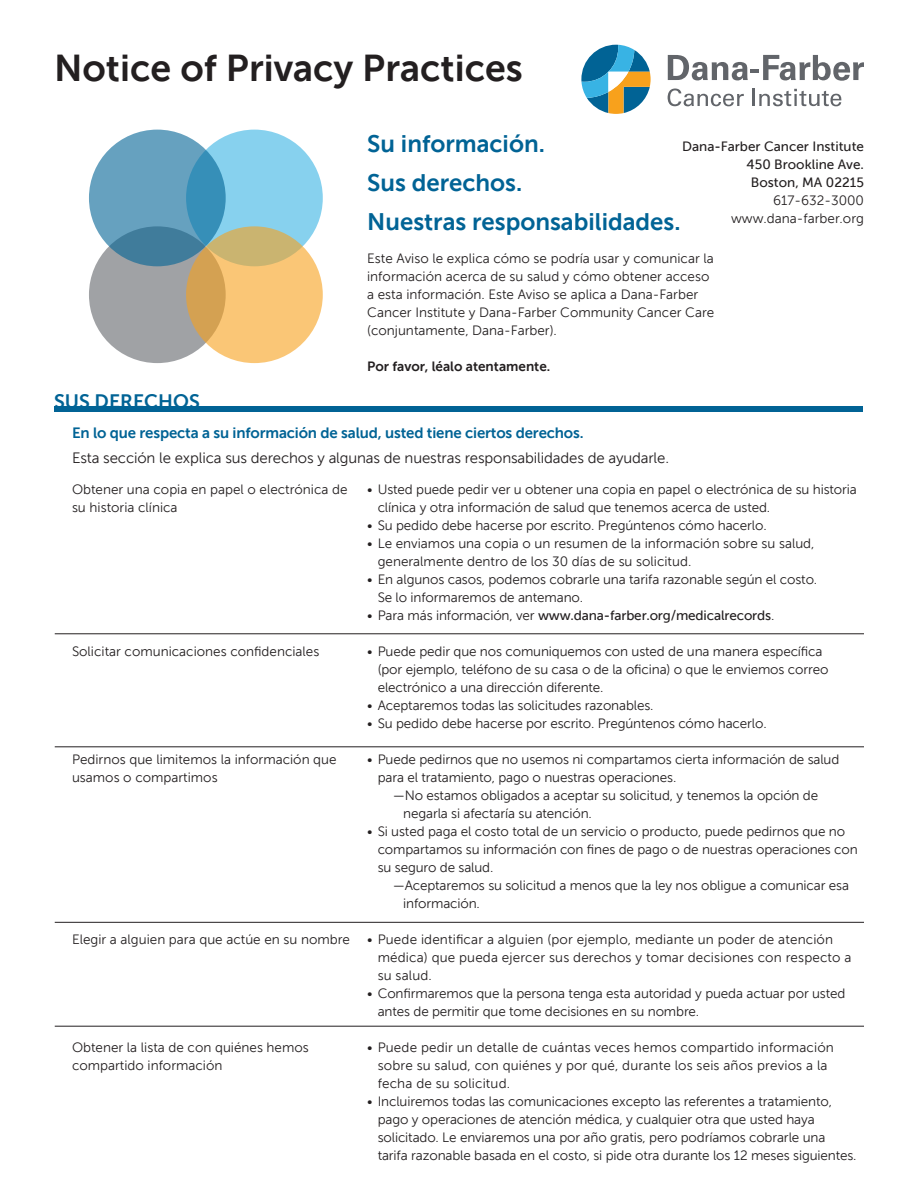
<style>
.page{position:relative;width:918px;height:1188px;background:#fff}
.page>*{position:absolute;margin:0;border:0;box-sizing:border-box;transform-origin:0 0}
.t1{font:37.5px "Museo Sans 700";color:#231f20}
.t2{font:24px/39px "Museo Sans 700";color:#016395}
.t3{font:19.5px "Museo Sans 700";color:#016395}
.t4{font:15px "Museo Sans 300";letter-spacing:-.01em;color:#231f20}
.t5{font:15px "Museo Sans 700";letter-spacing:-.01em;color:#016395}
.t6{font:13.5px/18px "Museo Sans 300";letter-spacing:-.01em;color:#231f20}
.t7{font:13.5px/18px "Museo Sans 300";letter-spacing:.01em;color:#231f20}
.t8{font:13.5px/18px "Museo Sans 500";color:#231f20;text-align:right}
.t9{font:13.5px "Museo Sans 700";color:#231f20}
.s1{font-family:"Museo Sans 300"}
</style>
<div class="page">
<div style="left:55px;top:406px;width:808px;height:6px;background:#016395"></div>
<hr style="left:55px;top:634px;width:809px;height:1px;background:#231f20">
<hr style="left:55px;top:747px;width:809px;height:1px;background:#231f20">
<hr style="left:55px;top:922px;width:809px;height:1px;background:#231f20">
<hr style="left:55px;top:1026px;width:809px;height:1px;background:#231f20">
<div style="left:89px;top:226px;width:137px;height:137px;background:#a0a2a5;border-radius:50%"></div>
<div style="left:186px;top:130px;width:137px;height:136px;background:#87d1ee;border-radius:50%"></div>
<svg style="left:186px;top:226px;width:137px;height:137px;background:#eabc6f"></svg>
<svg style="left:89px;top:130px;width:137px;height:136px;background:#5697b7"></svg>
<svg style="left:581px;top:45px;width:70px;height:69px"></svg>
<svg style="left:668px;top:55px;width:196px;height:26px"></svg>
<svg style="left:668px;top:89px;width:76px;height:17px"></svg>
<svg style="left:753px;top:89px;width:89px;height:17px"></svg>
<h1 class="t1" style="left:54px;top:47px;width:470px">Notice of Privacy Practices</h1>
<h3 class="t3" style="left:54px;top:390px;width:147px">SUS DERECHOS</h3>
<h2 class="t2" style="left:367px;top:125px;width:315px">Su información.<br>Sus derechos.<br>Nuestras responsabilidades.</h2>
<p class="t6" style="left:367px;top:250px;width:349px">Este Aviso le explica cómo se podría usar y comunicar la información acerca de su salud y cómo obtener acceso a esta información. Este Aviso se aplica a Dana-Farber Cancer Institute y Dana-Farber Community Cancer Care (conjuntamente, Dana-Farber).</p>
<p class="t9" style="left:367px;top:359px;width:185px">Por favor, léalo atentamente.</p>
<p class="t8" style="left:682px;top:137px;width:183px">Dana-Farber Cancer Institute<br>450 Brookline Ave.<br>Boston, MA 02215</p>
<p class="t6" style="left:731px;top:191px;width:134px;text-align:right">617-632-3000 www.dana-farber.org</p>
<p class="t5" style="left:72px;top:424px;width:513px">En lo que respecta a su información de salud, usted tiene ciertos derechos.</p>
<p class="t4" style="left:72px;top:450px;width:599px">Esta sección le explica sus derechos y algunas de nuestras responsabilidades de ayudarle.</p>
<p class="t6" style="left:72px;top:480px;width:277px">Obtener una copia en papel o electrónica de su historia clínica</p>
<p class="t6" style="left:378px;top:480px;width:481px;text-indent:-11px">• Usted puede pedir ver u obtener una copia en papel o electrónica de su historia clínica y otra información de salud que tenemos acerca de usted.</p>
<p class="t6" style="left:367px;top:516px;width:401px">• Su pedido debe hacerse por escrito. Pregúntenos cómo hacerlo.</p>
<p class="t6" style="left:378px;top:534px;width:438px;text-indent:-11px">• Le enviamos una copia o un resumen de la información sobre su salud, generalmente dentro de los 30 días de su solicitud.</p>
<p class="t6" style="left:378px;top:570px;width:441px;text-indent:-11px">• En algunos casos, podemos cobrarle una tarifa razonable según el costo.<br>Se lo informaremos de antemano.</p>
<p class="t8" style="left:367px;top:606px;width:409px"><span class="s1">• Para más información, ver</span> www.dana-farber.org/medicalrecords<span class="s1">.</span></p>
<p class="t6" style="left:378px;top:642px;width:452px;text-indent:-11px">• Puede pedir que nos comuniquemos con usted de una manera específica (por ejemplo, teléfono de su casa o de la oficina) o que le enviemos correo electrónico a una dirección diferente.</p>
<p class="t6" style="left:367px;top:696px;width:288px">• Aceptaremos todas las solicitudes razonables.</p>
<p class="t6" style="left:367px;top:714px;width:401px">• Su pedido debe hacerse por escrito. Pregúntenos cómo hacerlo.</p>
<p class="t6" style="left:367px;top:750px;width:474px">• Puede pedirnos que no usemos ni compartamos cierta información de salud</p>
<p class="t6" style="left:378px;top:768px;width:300px">para el tratamiento, pago o nuestras operaciones.</p>
<p class="t6" style="left:393px;top:786px;width:427px">—No estamos obligados a aceptar su solicitud, y tenemos la opción de</p>
<p class="t6" style="left:403px;top:804px;width:190px">negarla si afectaría su atención.</p>
<p class="t6" style="left:378px;top:822px;width:482px;text-indent:-11px">• Si usted paga el costo total de un servicio o producto, puede pedirnos que no compartamos su información con fines de pago o de nuestras operaciones con su seguro de salud.</p>
<p class="t6" style="left:403px;top:876px;width:447px;text-indent:-11px">—Aceptaremos su solicitud a menos que la ley nos obligue a comunicar esa información.</p>
<p class="t7" style="left:378px;top:930px;width:475px;text-indent:-11px">• Puede identificar a alguien (por ejemplo, mediante un poder de atención médica) que pueda ejercer sus derechos y tomar decisiones con respecto a su salud.</p>
<p class="t6" style="left:378px;top:984px;width:469px;text-indent:-11px">• Confirmaremos que la persona tenga esta autoridad y pueda actuar por usted antes de permitir que tome decisiones en su nombre.</p>
<p class="t7" style="left:378px;top:1038px;width:458px;text-indent:-11px">• Puede pedir un detalle de cuántas veces hemos compartido información sobre su salud, con quiénes y por qué, durante los seis años previos a la fecha de su solicitud.</p>
<p class="t6" style="left:378px;top:1092px;width:480px;text-indent:-11px">• Incluiremos todas las comunicaciones excepto las referentes a tratamiento, pago y operaciones de atención médica, y cualquier otra que usted haya solicitado. Le enviaremos una por año gratis, pero podríamos cobrarle una tarifa razonable basada en el costo, si pide otra durante los 12 meses siguientes.</p>
<p class="t6" style="left:72px;top:642px;width:249px">Solicitar comunicaciones confidenciales</p>
<p class="t6" style="left:72px;top:750px;width:266px">Pedirnos que limitemos la información que usamos o compartimos</p>
<p class="t6" style="left:72px;top:930px;width:279px">Elegir a alguien para que actúe en su nombre</p>
<p class="t6" style="left:72px;top:1038px;width:238px">Obtener la lista de con quiénes hemos compartido información</p>
</div>
